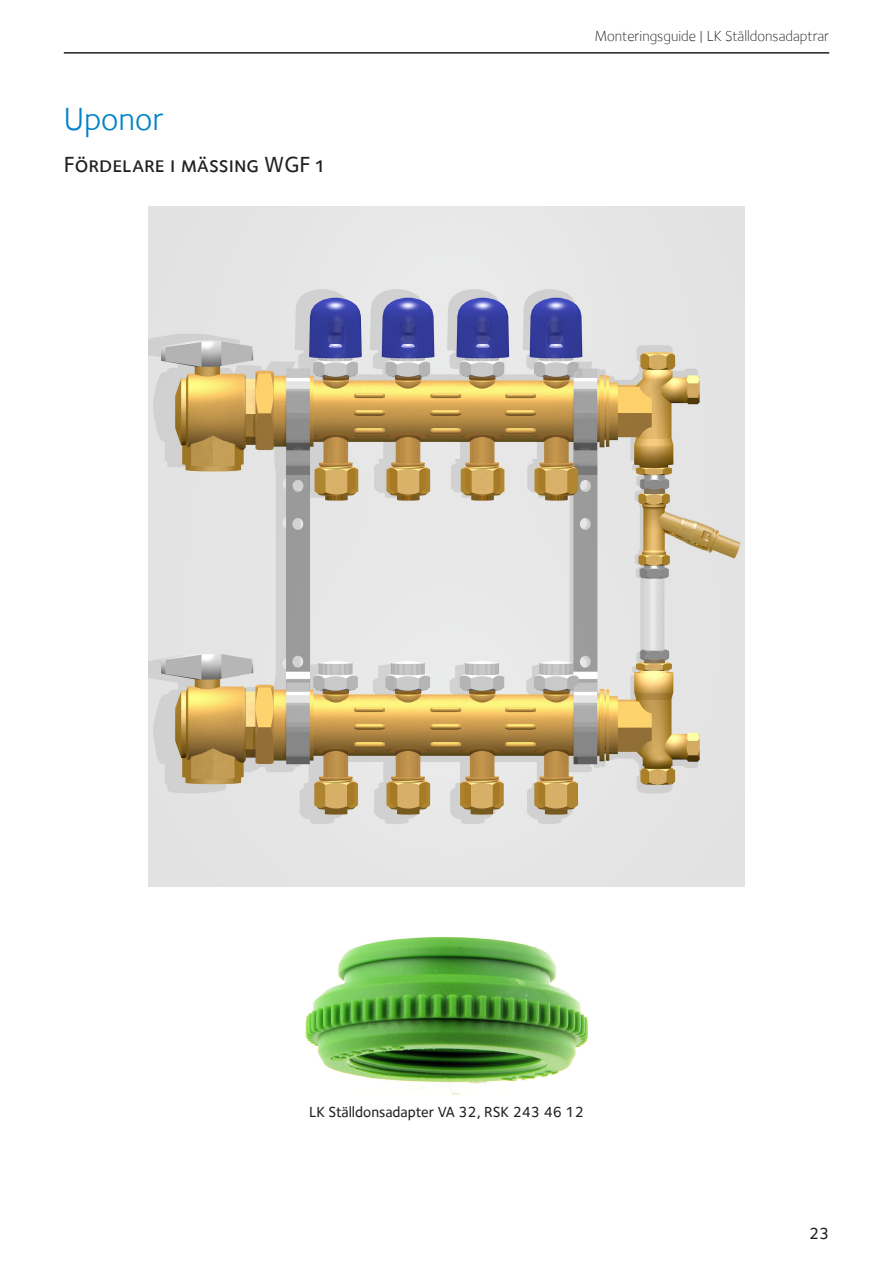
<style>
.page{position:relative;width:893px;height:1263px;background:#fff}
.page>*{position:absolute;margin:0;border:0;box-sizing:border-box;transform-origin:0 0}
.docname{font:33px "Foundry Sterling";color:#0082c8}
.t1{font:22.5px "Foundry Sterling Medium Expert";color:#231f20}
.t2{font:500 16.5px "Foundry Sterling";color:#231f20}
.t3{font:300 15px "Foundry Sterling";color:#231f20}
.t4{font:500 15px "Foundry Sterling";color:#231f20}
</style>
<div class="page">
<hr style="left:64px;top:52px;width:765px;height:2px;background:#231f20">
<img style="left:148px;top:206px;width:597px;height:681px">
<img style="left:305px;top:937px;width:283px;height:158px">
<p class="docname" style="left:64px;top:100px;width:102px">Uponor</p>
<p class="t1" style="left:64px;top:152px;width:261px">Fördelare i mässing WGF 1</p>
<p class="t3" style="left:594px;top:27px;width:236px">Monteringsguide | LK Ställdonsadaptrar</p>
<p class="t4" style="left:309px;top:1103px;width:276px">LK Ställdonsadapter VA 32, RSK 243 46 12</p>
<p class="t2" style="left:809px;top:1223px;width:22px">23</p>
</div>
